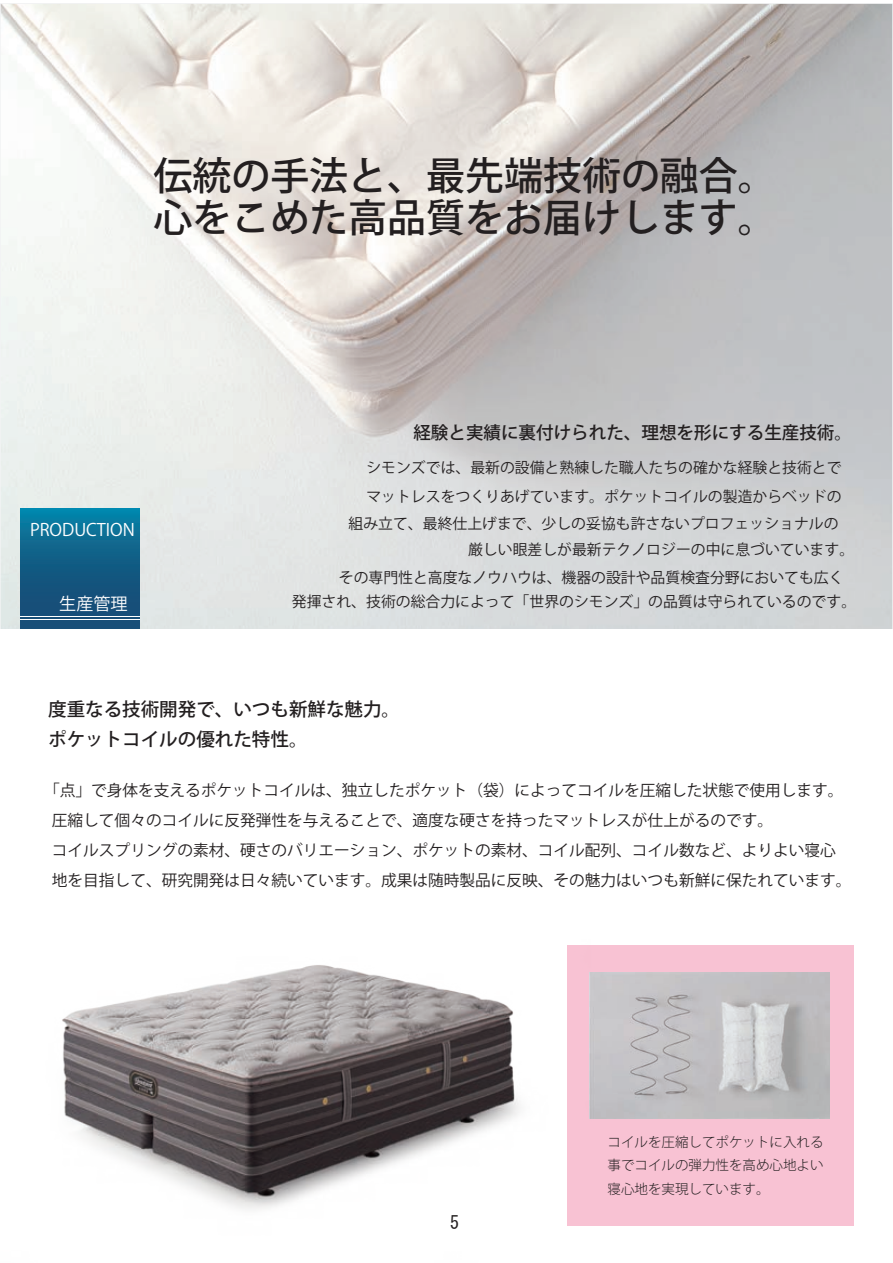
<style>
.page{position:relative;width:893px;height:1263px;background:#fff}
.page>*{position:absolute;margin:0;border:0;box-sizing:border-box;transform-origin:0 0}
.t1{font:500 39px/42.2px "Koz Go Pro";color:#231f20}
.t2{font:500 18.6px/29.8px "Koz Go Pro";color:#231f20}
.t3{font:18px "MS Gothic";color:#231f20}
.t4{font:500 17.55px "Koz Go Pro";color:#231f20}
.t5{font:17.1px "Koz Go Pro";color:#fff}
.t6{font:15.6px/29.8px "Koz Go Pro";color:#231f20}
.t7{font:14.85px/24.2px "Koz Go Pro";color:#231f20}
.t8{font:300 13.5px/23.7px "Koz Go Pro";color:#231f20;text-align:justify}
</style>
<div class="page">
<svg style="left:0;top:3px;width:893px;height:626px;background:#d7d6d4"></svg>
<div style="left:567px;top:946px;width:287px;height:280px;background:#f8c2d3"></div>
<div style="left:20px;top:508px;width:120px;height:121px;background:linear-gradient(to bottom,#077da2,#1b426d)"></div>
<hr style="left:20px;top:616px;width:120px;height:1px;background:#fff">
<hr style="left:20px;top:619px;width:120px;height:1px;background:#fff">
<img style="left:596px;top:973px;width:233px;height:145px">
<img style="left:62px;top:945px;width:534px;height:264px">
<h1 class="t1" style="left:153px;top:157px;width:625px">伝統の手法と、最先端技術の融合。心をこめた高品質をお届けします。</h1>
<p class="t5" style="left:30px;top:519px;width:106px">PRODUCTION</p>
<p class="t5" style="left:59px;top:592px;width:70px">生産管理</p>
<p class="t4" style="left:413px;top:421px;width:440px">経験と実績に裏付けられた、理想を形にする生産技術。</p>
<p class="t7" style="left:366px;top:456px;width:477px">シモンズでは、最新の設備と熟練した職人たちの確かな経験と技術とで</p>
<p class="t7" style="left:366px;top:484px;width:477px">マットレスをつくりあげています。ポケットコイルの製造からベッドの</p>
<p class="t7" style="left:349px;top:511px;width:491px">組み立て、最終仕上げまで、少しの妥協も許さないプロフェッショナルの</p>
<p class="t7" style="left:468px;top:538px;width:388px">厳しい眼差しが最新テクノロジーの中に息づいています。</p>
<p class="t7" style="left:292px;top:566px;width:566px;text-indent:47px">その専門性と高度なノウハウは、機器の設計や品質検査分野においても広く発揮され、技術の総合力によって「世界のシモンズ」の品質は守られているのです。</p>
<p class="t2" style="left:48px;top:695px;width:353px">度重なる技術開発で、いつも新鮮な魅力。ポケットコイルの優れた特性。</p>
<p class="t6" style="left:52px;top:776px;width:801px;text-indent:-8px">「点」で身体を支えるポケットコイルは、独立したポケット（袋）によってコイルを圧縮した状態で使用します。圧縮して個々のコイルに反発弾性を与えることで、適度な硬さを持ったマットレスが仕上がるのです。<br>コイルスプリングの素材、硬さのバリエーション、ポケットの素材、コイル配列、コイル数など、よりよい寝心地を目指して、研究開発は日々続いています。成果は随時製品に反映、その魅力はいつも新鮮に保たれています。</p>
<p class="t3" style="left:450px;top:1214px;width:10px">5</p>
<p class="t8" style="left:608px;top:1130px;width:217px">コイルを圧縮してポケットに入れる事でコイルの弾力性を高め心地よい寝心地を実現しています。</p>
</div>
